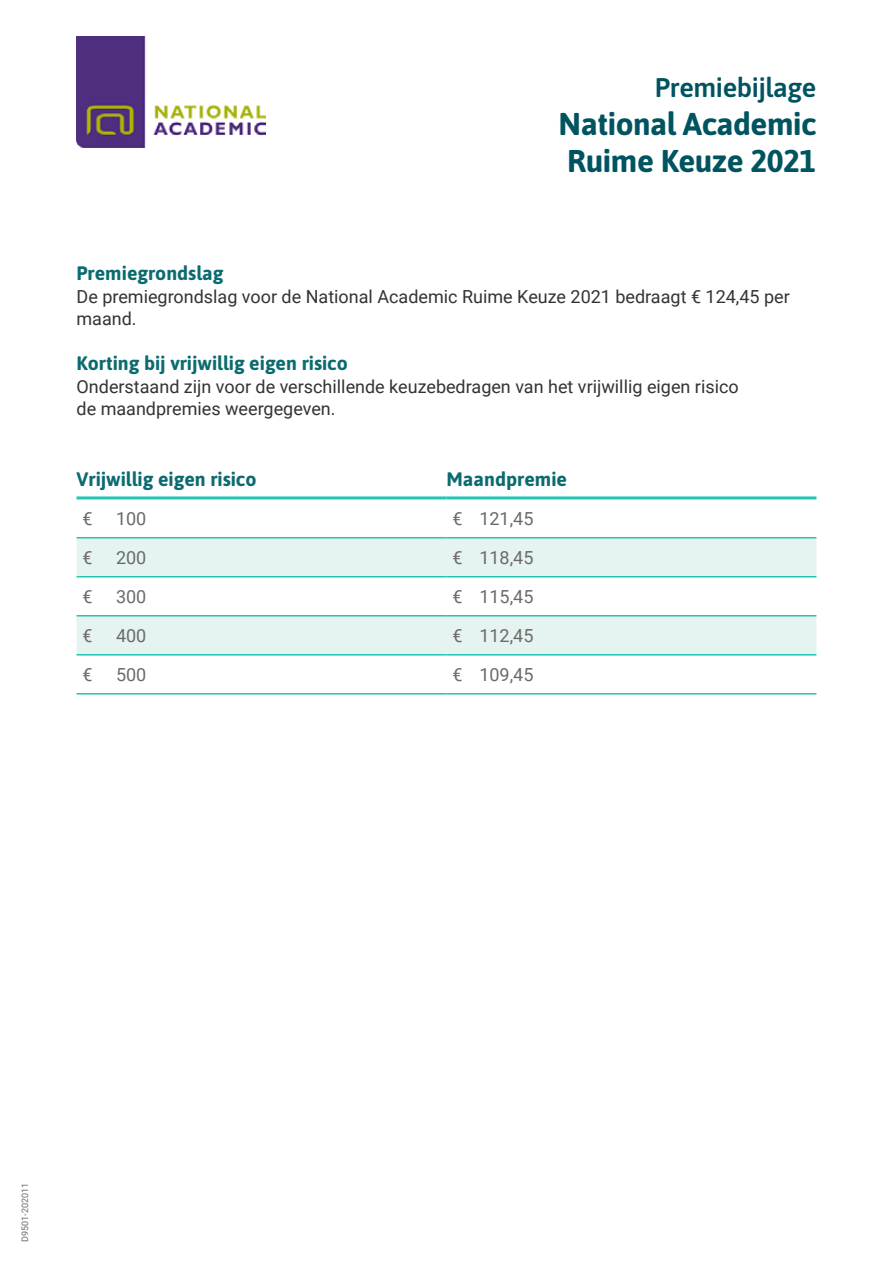
<style>
.page{position:relative;width:893px;height:1263px;background:#fff}
.page>*{position:absolute;margin:0;border:0;box-sizing:border-box;transform-origin:0 0}
.t1{font:700 31.5px/37.5px "Asap";letter-spacing:-.015em;color:#005460}
.t2{font:600 27px "Asap";letter-spacing:-.015em;color:#005460}
.t3{font:700 19.5px "Asap";color:#0b6b6f}
.t4{font:18px/22.5px "Roboto";color:#333}
.t5{font:18px "Roboto";color:#6b6a69}
.t6{font:9px "Roboto";color:#6b6a69}
</style>
<div class="page">
<svg style="left:77px;top:538px;width:739px;height:116px;fill:#e5f3f1"></svg>
<hr style="left:77px;top:496px;width:369px;height:3px;background:#22c4b4">
<hr style="left:446px;top:496px;width:370px;height:3px;background:#22c4b4">
<hr style="left:77px;top:537px;width:369px;height:1px;background:#22c4b4">
<hr style="left:446px;top:537px;width:370px;height:1px;background:#22c4b4">
<hr style="left:77px;top:576px;width:369px;height:1px;background:#22c4b4">
<hr style="left:446px;top:576px;width:370px;height:1px;background:#22c4b4">
<hr style="left:77px;top:615px;width:369px;height:1px;background:#22c4b4">
<hr style="left:446px;top:615px;width:370px;height:1px;background:#22c4b4">
<hr style="left:77px;top:654px;width:369px;height:1px;background:#22c4b4">
<hr style="left:446px;top:654px;width:370px;height:1px;background:#22c4b4">
<hr style="left:77px;top:693px;width:369px;height:1px;background:#22c4b4">
<hr style="left:446px;top:693px;width:370px;height:1px;background:#22c4b4">
<img style="left:76px;top:37px;width:190px;height:111px">
<h2 class="t2" style="left:655px;top:69px;width:163px">Premiebijlage</h2>
<h1 class="t1" style="left:559px;top:104px;width:259px">National Academic<br>Ruime Keuze 2021</h1>
<p class="t3" style="left:77px;top:260px;width:148px">Premiegrondslag</p>
<p class="t4" style="left:77px;top:285px;width:715px">De premiegrondslag voor de National Academic Ruime Keuze 2021 bedraagt € 124,45 per maand.</p>
<p class="t3" style="left:77px;top:350px;width:273px">Korting bij vrijwillig eigen risico</p>
<p class="t4" style="left:77px;top:375px;width:664px">Onderstaand zijn voor de verschillende keuzebedragen van het vrijwillig eigen risico de maandpremies weergegeven.</p>
<p class="t3" style="left:77px;top:466px;width:181px">Vrijwillig eigen risico</p>
<p class="t3" style="left:446px;top:466px;width:122px">Maandpremie</p>
<p class="t5" style="left:83px;top:506px;width:12px">€</p>
<p class="t5" style="left:116px;top:506px;width:32px">100</p>
<p class="t5" style="left:452px;top:506px;width:83px">€ 121,45</p>
<p class="t5" style="left:83px;top:545px;width:12px">€</p>
<p class="t5" style="left:116px;top:545px;width:32px">200</p>
<p class="t5" style="left:452px;top:545px;width:83px">€ 118,45</p>
<p class="t5" style="left:83px;top:584px;width:12px">€</p>
<p class="t5" style="left:116px;top:584px;width:32px">300</p>
<p class="t5" style="left:452px;top:584px;width:83px">€ 115,45</p>
<p class="t5" style="left:83px;top:623px;width:12px">€</p>
<p class="t5" style="left:116px;top:623px;width:32px">400</p>
<p class="t5" style="left:452px;top:623px;width:83px">€ 112,45</p>
<p class="t5" style="left:83px;top:662px;width:12px">€</p>
<p class="t5" style="left:116px;top:662px;width:32px">500</p>
<p class="t5" style="left:452px;top:662px;width:83px">€ 109,45</p>
<p class="t6" style="left:19px;top:1242px;width:60px;rotate:-90deg">D9501-202011</p>
</div>
